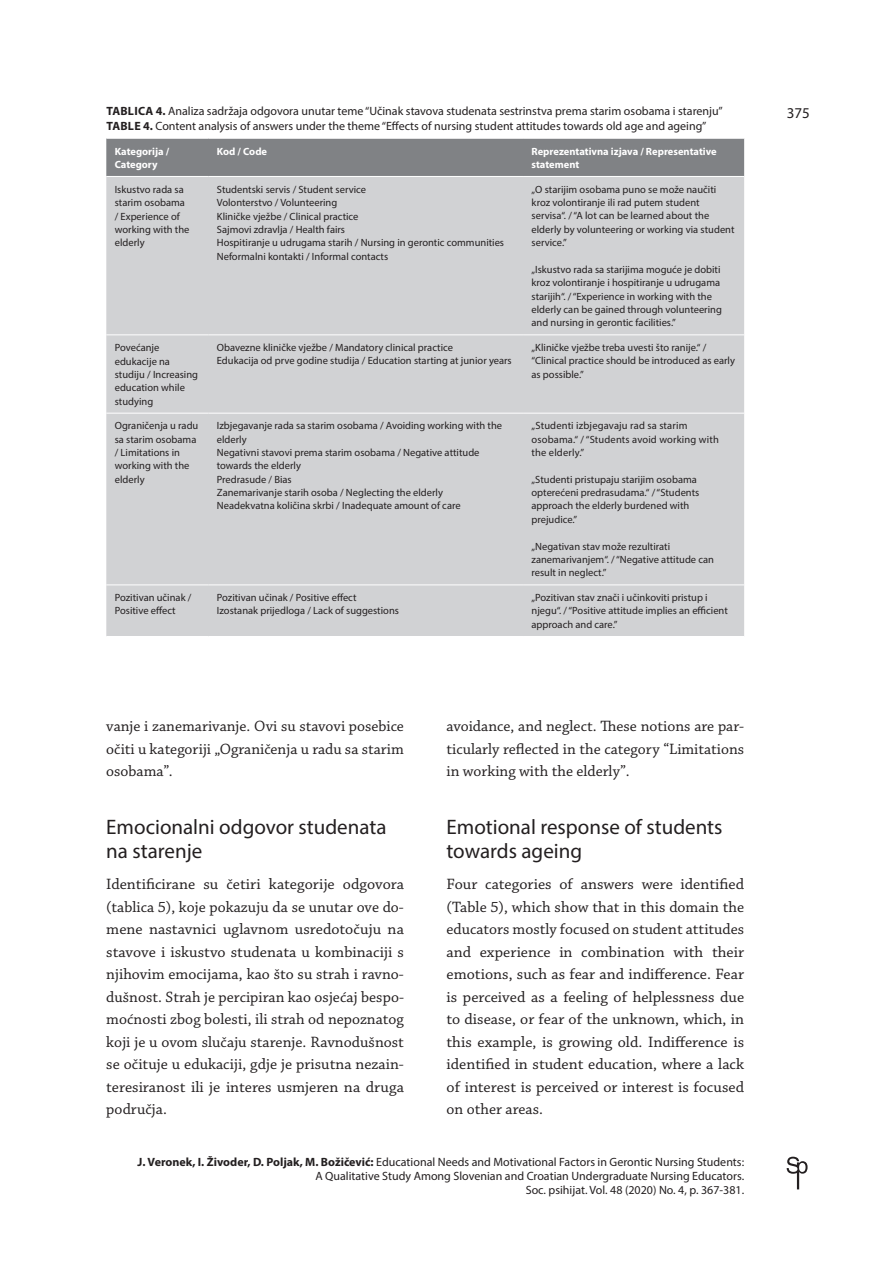
<style>
.page{position:relative;width:893px;height:1263px;background:#fff}
.page>*{position:absolute;margin:0;border:0;box-sizing:border-box;transform-origin:0 0}
.t1{font:21px/24px "Myriad Pro";color:#231f20}
.t2{font:15.75px/22.5px "Chaparral Pro";color:#231f20;text-align:justify}
.t3{font:15px "Myriad Pro";color:#231f20}
.t4{font:12px/14.4px "Myriad Pro";color:#231f20;text-align:right}
.t5{font:10.5px/13.4px "Myriad Pro";color:#231f20}
.t6{font:700 10.5px/13.4px "Myriad Pro";color:#fff}
.s1{font-weight:700}
</style>
<div class="page">
<svg style="left:787px;top:1157px;width:21px;height:32px"></svg>
<div style="left:106px;top:139px;width:638px;height:37px;background:#808285"></div>
<div style="left:106px;top:177px;width:638px;height:459px;background:#d1d2d4"></div>
<hr style="left:106px;top:334px;width:102px;height:1px;background:#fff">
<hr style="left:208px;top:334px;width:315px;height:1px;background:#fff">
<hr style="left:523px;top:334px;width:221px;height:1px;background:#fff">
<hr style="left:106px;top:413px;width:102px;height:1px;background:#fff">
<hr style="left:208px;top:413px;width:315px;height:1px;background:#fff">
<hr style="left:523px;top:413px;width:221px;height:1px;background:#fff">
<hr style="left:106px;top:584px;width:102px;height:1px;background:#fff">
<hr style="left:208px;top:584px;width:315px;height:1px;background:#fff">
<hr style="left:523px;top:584px;width:221px;height:1px;background:#fff">
<p class="t4" style="left:106px;top:104px;width:618px;text-align:left"><span class="s1">TABLICA 4.</span> Analiza sadržaja odgovora unutar teme “Učinak stavova studenata sestrinstva prema starim osobama i starenju”<br><span class="s1">TABLE 4.</span> Content analysis of answers under the theme “Effects of nursing student attitudes towards old age and ageing”</p>
<p class="t6" style="left:115px;top:144px;width:56px">Kategorija /<br>Category</p>
<p class="t6" style="left:217px;top:144px;width:52px">Kod / Code</p>
<p class="t6" style="left:531px;top:144px;width:187px">Reprezentativna izjava / Representative statement</p>
<p class="t5" style="left:115px;top:182px;width:76px">Iskustvo rada sa starim osobama / Experience of working with the elderly</p>
<p class="t5" style="left:217px;top:182px;width:289px">Studentski servis / Student service<br>Volonterstvo / Volunteering<br>Kliničke vježbe / Clinical practice<br>Sajmovi zdravlja / Health fairs<br>Hospitiranje u udrugama starih / Nursing in gerontic communities Neformalni kontakti / Informal contacts</p>
<p class="t5" style="left:531px;top:182px;width:205px">„O starijim osobama puno se može naučiti kroz volontiranje ili rad putem student servisa“. / “A lot can be learned about the elderly by volunteering or working via student service.”</p>
<p class="t5" style="left:531px;top:262px;width:192px">„Iskustvo rada sa starijima moguće je dobiti kroz volontiranje i hospitiranje u udrugama starijih“. / “Experience in working with the elderly can be gained through volunteering and nursing in gerontic facilities.”</p>
<p class="t5" style="left:115px;top:341px;width:85px">Povećanje edukacije na studiju / Increasing education while studying</p>
<p class="t5" style="left:217px;top:341px;width:296px">Obavezne kliničke vježbe / Mandatory clinical practice<br>Edukacija od prve godine studija / Education starting at junior years</p>
<p class="t5" style="left:531px;top:341px;width:205px">„Kliničke vježbe treba uvesti što ranije.“ / “Clinical practice should be introduced as early as possible.”</p>
<p class="t5" style="left:115px;top:419px;width:85px">Ograničenja u radu sa starim osobama / Limitations in working with the elderly</p>
<p class="t5" style="left:217px;top:419px;width:287px">Izbjegavanje rada sa starim osobama / Avoiding working with the elderly<br>Negativni stavovi prema starim osobama / Negative attitude towards the elderly<br>Predrasude / Bias<br>Zanemarivanje starih osoba / Neglecting the elderly Neadekvatna količina skrbi / Inadequate amount of care</p>
<p class="t5" style="left:531px;top:419px;width:189px">„Studenti izbjegavaju rad sa starim osobama.“ / “Students avoid working with the elderly.”</p>
<p class="t5" style="left:531px;top:472px;width:169px">„Studenti pristupaju starijim osobama opterećeni predrasudama.“ / “Students approach the elderly burdened with prejudice.”</p>
<p class="t5" style="left:531px;top:539px;width:184px">„Negativan stav može rezultirati zanemarivanjem“. / “Negative attitude can result in neglect.”</p>
<p class="t5" style="left:115px;top:591px;width:78px">Pozitivan učinak /<br>Positive effect</p>
<p class="t5" style="left:217px;top:591px;width:184px">Pozitivan učinak / Positive effect<br>Izostanak prijedloga / Lack of suggestions</p>
<p class="t5" style="left:531px;top:591px;width:198px">„Pozitivan stav znači i učinkoviti pristup i njegu“. / “Positive attitude implies an efficient approach and care.”</p>
<h2 class="t2" style="left:106px;top:715px;width:299px">vanje i zanemarivanje. Ovi su stavovi posebice očiti u kategoriji „Ograničenja u radu sa starim osobama”.</h2>
<h1 class="t1" style="left:106px;top:815px;width:282px">Emocionalni odgovor studenata na starenje</h1>
<p class="t2" style="left:106px;top:873px;width:299px">Identificirane su četiri kategorije odgovora (tablica 5), koje pokazuju da se unutar ove do&shy;mene nastavnici uglavnom usredotočuju na stavove i iskustvo studenata u kombinaciji s njihovim emocijama, kao što su strah i ravno&shy;dušnost. Strah je percipiran kao osjećaj bespo&shy;moćnosti zbog bolesti, ili strah od nepoznatog koji je u ovom slučaju starenje. Ravnodušnost se očituje u edukaciji, gdje je prisutna nezain&shy;teresiranost ili je interes usmjeren na druga područja.</p>
<h2 class="t2" style="left:446px;top:715px;width:299px">avoidance, and neglect. These notions are par&shy;ticularly reflected in the category “Limitations in working with the elderly”.</h2>
<h1 class="t1" style="left:446px;top:815px;width:278px">Emotional response of students towards ageing</h1>
<p class="t2" style="left:446px;top:873px;width:299px">Four categories of answers were identified (Table 5), which show that in this domain the educators mostly focused on student attitudes and experience in combination with their emotions, such as fear and indifference. Fear is perceived as a feeling of helplessness due to disease, or fear of the unknown, which, in this example, is growing old. Indifference is identified in student education, where a lack of interest is perceived or interest is focused on other areas.</p>
<p class="t4" style="left:138px;top:1154px;width:608px"><span class="s1">J. Veronek, I. Živoder, D. Poljak, M. Božičević:</span> Educational Needs and Motivational Factors in Gerontic Nursing Students:<br>A Qualitative Study Among Slovenian and Croatian Undergraduate Nursing Educators.<br>Soc. psihijat. Vol. 48 (2020) No. 4, p. 367-381.</p>
<h3 class="t3" style="left:787px;top:103px;width:25px">375</h3>
</div>
